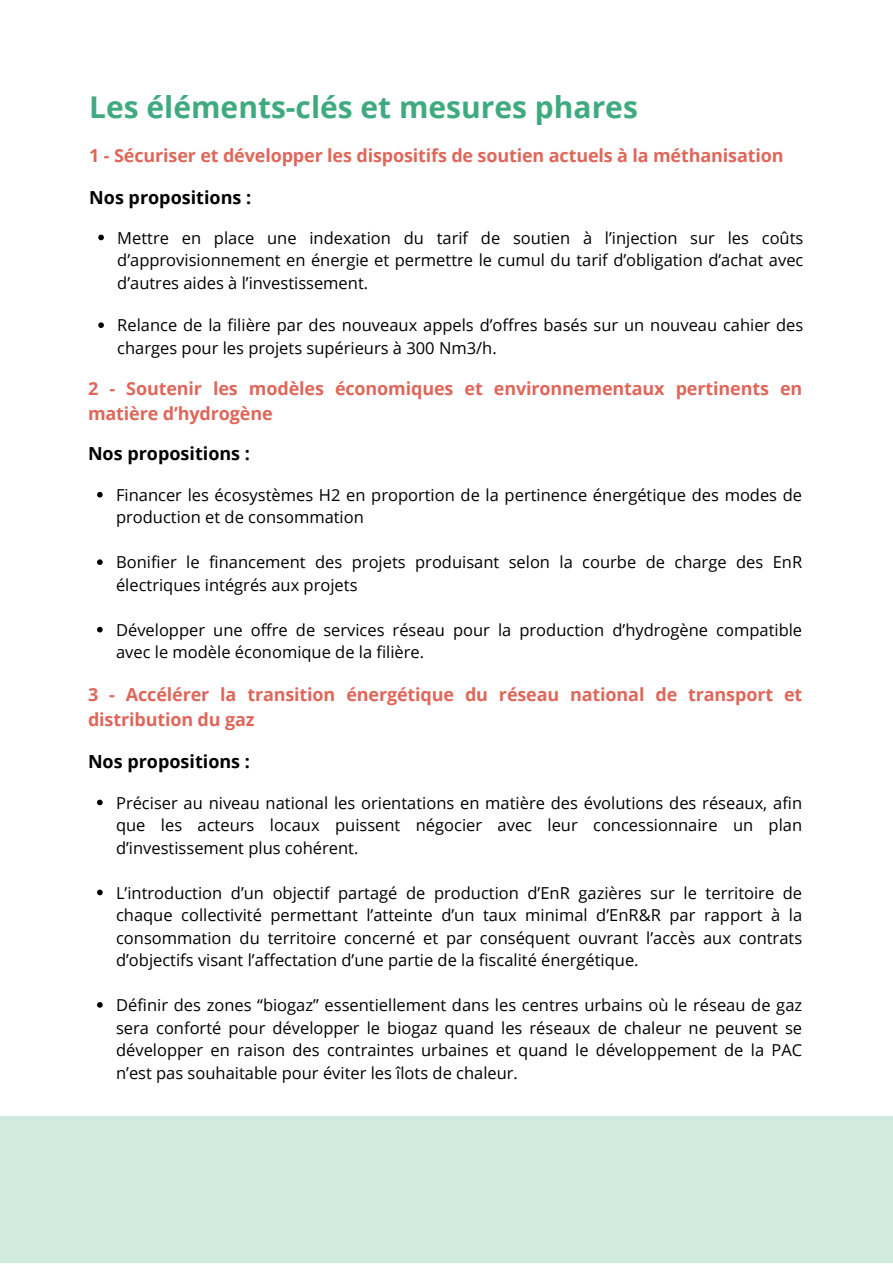
<style>
.page{position:relative;width:893px;height:1264px;background:#fff}
.page>*{position:absolute;margin:0;border:0;box-sizing:border-box;transform-origin:0 0}
.t1{font:700 30px "Open Sans";color:#3faa7f}
.t2{font:700 18px/24.8px "Open Sans";letter-spacing:-.01em;color:#de675a}
.t3{font:700 18px "Open Sans";color:#000}
.t4{font:16.5px/22.5px "Open Sans";color:#000}
</style>
<div class="page">
<svg style="left:97px;top:492px;width:6px;height:5px"></svg>
<svg style="left:97px;top:559px;width:6px;height:6px"></svg>
<svg style="left:97px;top:627px;width:6px;height:5px"></svg>
<svg style="left:97px;top:799px;width:6px;height:6px"></svg>
<svg style="left:97px;top:889px;width:6px;height:6px"></svg>
<svg style="left:97px;top:1002px;width:6px;height:5px"></svg>
<div style="left:0;top:1116px;width:892px;height:146px;background:#d1eae0"></div>
<svg style="left:98px;top:235px;width:6px;height:5px"></svg>
<svg style="left:98px;top:322px;width:6px;height:6px"></svg>
<h1 class="t1" style="left:89px;top:86px;width:550px">Les éléments-clés et mesures phares</h1>
<p class="t2" style="left:89px;top:143px;width:695px">1 - Sécuriser et développer les dispositifs de soutien actuels à la méthanisation</p>
<p class="t3" style="left:89px;top:185px;width:163px">Nos propositions :</p>
<p class="t4" style="left:117px;top:226px;width:687px;text-align:justify">Mettre en place une indexation du tarif de soutien à l’injection sur les coûts d’approvisionnement en énergie et permettre le cumul du tarif d’obligation d’achat avec d’autres aides à l’investissement.</p>
<p class="t4" style="left:117px;top:314px;width:687px">Relance de la filière par des nouveaux appels d’offres basés sur un nouveau cahier des charges pour les projets supérieurs à 300 Nm3/h.</p>
<p class="t2" style="left:88px;top:376px;width:715px">2 - Soutenir les modèles économiques et environnementaux pertinents en matière d’hydrogène</p>
<p class="t3" style="left:88px;top:441px;width:163px">Nos propositions :</p>
<p class="t4" style="left:116px;top:483px;width:687px">Financer les écosystèmes H2 en proportion de la pertinence énergétique des modes de production et de consommation</p>
<p class="t4" style="left:116px;top:550px;width:687px">Bonifier le financement des projets produisant selon la courbe de charge des EnR électriques intégrés aux projets</p>
<p class="t4" style="left:116px;top:618px;width:687px">Développer une offre de services réseau pour la production d’hydrogène compatible avec le modèle économique de la filière.</p>
<p class="t2" style="left:88px;top:681px;width:715px">3 - Accélérer la transition énergétique du réseau national de transport et distribution du gaz</p>
<p class="t3" style="left:88px;top:749px;width:163px">Nos propositions :</p>
<p class="t4" style="left:116px;top:791px;width:687px;text-align:justify">Préciser au niveau national les orientations en matière des évolutions des réseaux, afin que les acteurs locaux puissent négocier avec leur concessionnaire un plan d’investissement plus cohérent.</p>
<p class="t4" style="left:116px;top:881px;width:687px;text-align:justify">L’introduction d’un objectif partagé de production d’EnR gazières sur le territoire de chaque collectivité permettant l’atteinte d’un taux minimal d’EnR&amp;R par rapport à la consommation du territoire concerné et par conséquent ouvrant l’accès aux contrats d’objectifs visant l’affectation d’une partie de la fiscalité énergétique.</p>
<p class="t4" style="left:116px;top:993px;width:687px;text-align:justify">Définir des zones “biogaz” essentiellement dans les centres urbains où le réseau de gaz sera conforté pour développer le biogaz quand les réseaux de chaleur ne peuvent se développer en raison des contraintes urbaines et quand le développement de la PAC n’est pas souhaitable pour éviter les îlots de chaleur.</p>
</div>
